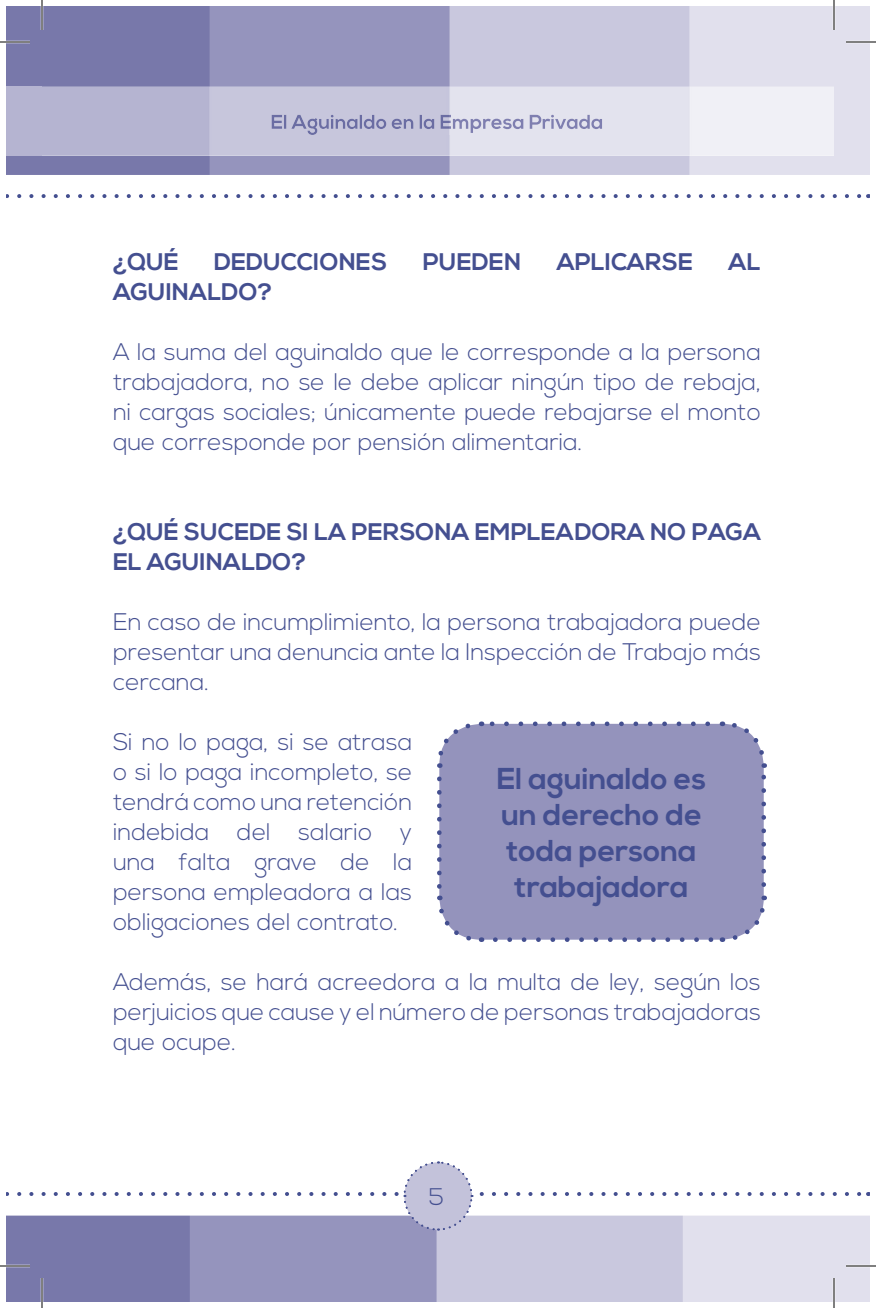
<style>
.page{position:relative;width:876px;height:1308px;background:#fff}
.page>*{position:absolute;margin:0;border:0;box-sizing:border-box;transform-origin:0 0}
.t1{font:700 30.2px/36.2px "Nexa";color:#444f90;text-align:center}
.t2{font:300 24px/30px "Nexa";color:#444f90;text-align:justify}
.t3{font:700 24px/30px "Nexa";color:#444f90}
</style>
<div class="page">
<img style="left:6px;top:6px;width:864px;height:1296px">
<div style="left:6px;top:87px;width:34px;height:69px;background:#b5b4d1"></div>
<img style="left:40px;top:87px;width:794px;height:69px">
<img style="left:272px;top:115px;width:330px;height:20px">
<svg style="left:6px;top:194px;width:856px;height:4px"></svg>
<svg style="left:6px;top:1161px;width:856px;height:70px"></svg>
<div style="left:439px;top:724px;width:325px;height:216px;background:#9493bc;border-radius:42px"></div>
<svg style="left:495px;top:937px;width:220px;height:5px"></svg>
<svg style="left:488px;top:722px;width:220px;height:4px"></svg>
<svg style="left:435px;top:720px;width:39px;height:48px"></svg>
<svg style="left:436px;top:779px;width:46px;height:165px"></svg>
<svg style="left:729px;top:896px;width:40px;height:47px"></svg>
<svg style="left:722px;top:719px;width:45px;height:166px"></svg>
<hr style="left:0;top:41px;width:30px;height:2px;background:#fff">
<hr style="left:846px;top:41px;width:30px;height:2px;background:#fff">
<hr style="left:0;top:1265px;width:30px;height:2px;background:#fff">
<hr style="left:846px;top:1265px;width:30px;height:2px;background:#fff">
<hr style="left:41px;top:0;width:2px;height:30px;background:#fff">
<hr style="left:41px;top:1278px;width:2px;height:30px;background:#fff">
<hr style="left:833px;top:0;width:2px;height:30px;background:#fff">
<hr style="left:833px;top:1278px;width:2px;height:30px;background:#fff">
<hr style="left:0;top:42px;width:30px;height:1px;background:#000">
<hr style="left:846px;top:42px;width:30px;height:1px;background:#000">
<hr style="left:0;top:1266px;width:30px;height:1px;background:#000">
<hr style="left:846px;top:1266px;width:30px;height:1px;background:#000">
<hr style="left:42px;top:0;width:1px;height:30px;background:#000">
<hr style="left:42px;top:1278px;width:1px;height:30px;background:#000">
<hr style="left:834px;top:0;width:1px;height:30px;background:#000">
<hr style="left:834px;top:1278px;width:1px;height:30px;background:#000">
<p class="t3" style="left:113px;top:248px;width:67px">¿QUÉ</p>
<p class="t3" style="left:214px;top:248px;width:174px">DEDUCCIONES</p>
<p class="t3" style="left:423px;top:248px;width:100px">PUEDEN</p>
<p class="t3" style="left:557px;top:248px;width:138px">APLICARSE</p>
<p class="t3" style="left:728px;top:248px;width:34px">AL</p>
<p class="t3" style="left:113px;top:278px;width:161px">AGUINALDO?</p>
<p class="t2" style="left:113px;top:338px;width:649px">A la suma del aguinaldo que le corresponde a la persona trabajadora, no se le debe aplicar ningún tipo de rebaja, ni cargas sociales; únicamente puede rebajarse el monto que corresponde por pensión alimentaria.</p>
<p class="t3" style="left:113px;top:518px;width:649px">¿QUÉ SUCEDE SI LA PERSONA EMPLEADORA NO PAGA<br>EL AGUINALDO?</p>
<p class="t2" style="left:113px;top:608px;width:650px">En caso de incumplimiento, la persona trabajadora puede presentar una denuncia ante la Inspección de Trabajo más cercana.</p>
<p class="t2" style="left:113px;top:728px;width:301px">Si no lo paga, si se atrasa o si lo paga incompleto, se tendrá como una retención indebida del salario y una falta grave de la persona empleadora a las obligaciones del contrato.</p>
<p class="t2" style="left:113px;top:968px;width:650px">Además, se hará acreedora a la multa de ley, según los perjuicios que cause y el número de personas trabajadoras que ocupe.</p>
<p class="t1" style="left:497px;top:761px;width:211px">El aguinaldo es un derecho de toda persona trabajadora</p>
<p class="t2" style="left:429px;top:1183px;width:17px">5</p>
</div>
